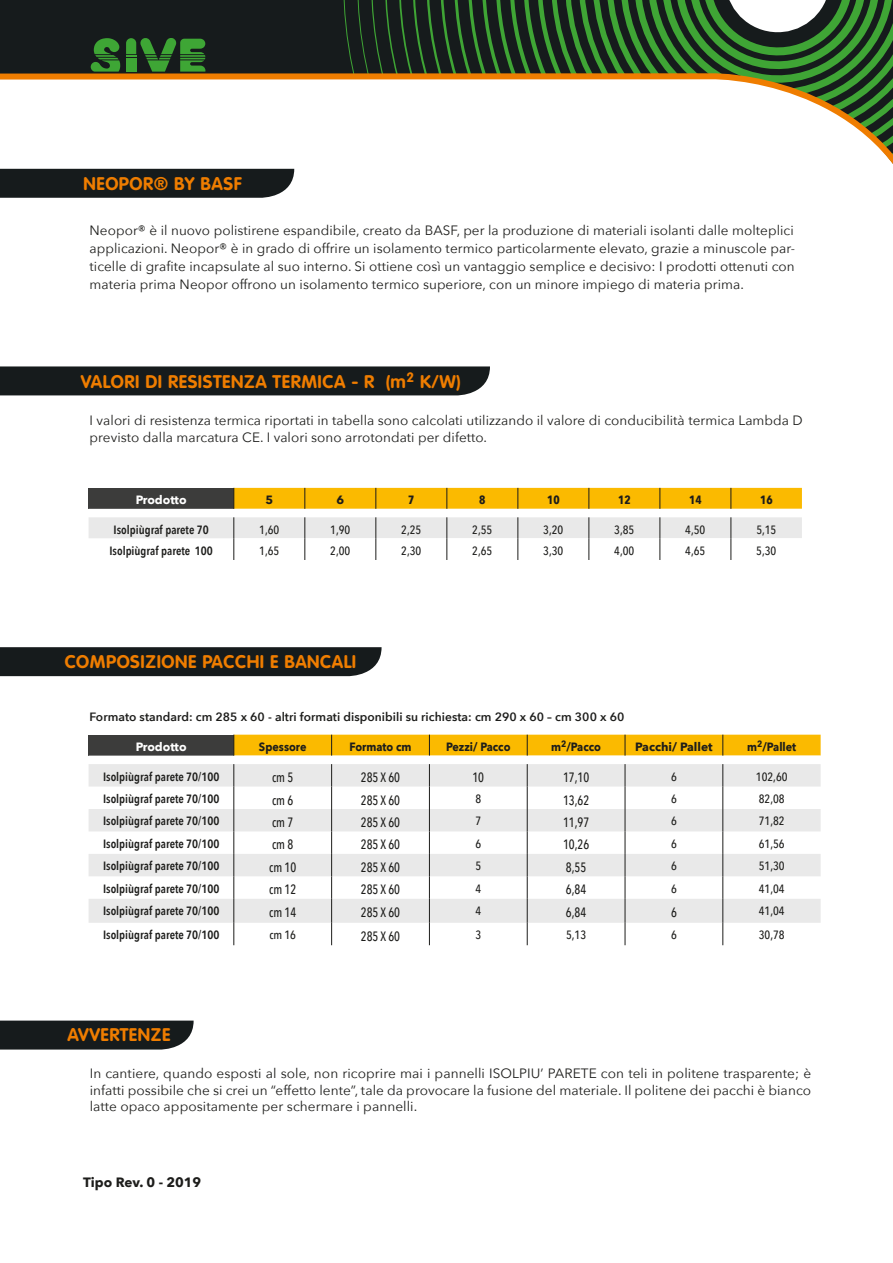
<style>
.page{position:relative;width:893px;height:1263px;background:#fff}
.page>*{position:absolute;margin:0;border:0;box-sizing:border-box;transform-origin:0 0}
.t1{font:700 18px "VAG Rounded LT";letter-spacing:.03em;color:#ef7d00}
.t2{font:13.5px/18px "Avenir Next";letter-spacing:.005em;color:#1d1d1b;text-align:justify}
.t3{font:500 13.5px "Avenir Next Condensed";color:#1d1d1b;scale:.9 1}
.t4{font:700 13.5px "Avenir Next";color:#1d1d1b}
.t5{font:600 12px "Avenir Next Condensed";color:#1d1d1b}
.t6{font:500 12px "Avenir Next Condensed";color:#1d1d1b}
.t7{font:600 12px "Avenir Next";letter-spacing:.005em;color:#1d1d1b}
.t8{font:700 12px "Avenir Next";color:#1d1d1b;scale:.9 1}
.t9{font:700 12px "Avenir Next";color:#fff}
.t10{font:700 12px "Avenir Next";color:#1d1d1b}
.t11{font:700 12px "Avenir Next Condensed";color:#1d1d1b}
</style>
<div class="page">
<div style="left:0;top:0;width:343px;height:71px;background:#161b1c"></div>
<svg style="left:343px;top:0;width:550px;height:71px;background:#305531"></svg>
<svg style="left:0;top:71px;width:893px;height:102px"></svg>
<svg style="left:126px;top:37px;width:79px;height:35px;background:#2c6829"></svg>
<svg style="left:91px;top:38px;width:29px;height:34px"></svg>
<div style="left:0;top:169px;width:294px;height:29px;background:#161b1c"></div>
<svg style="left:0;top:1020px;width:194px;height:29px;background:#222728"></svg>
<div style="left:0;top:647px;width:382px;height:29px;background:#161b1c"></div>
<div style="left:0;top:366px;width:490px;height:29px;background:#161b1c"></div>
<svg style="left:89px;top:488px;width:713px;height:72px"></svg>
<div style="left:89px;top:735px;width:145px;height:21px;background:#3c3c3b"></div>
<svg style="left:89px;top:764px;width:732px;height:45px"></svg>
<svg style="left:89px;top:809px;width:732px;height:114px;fill:#e9e9e9"></svg>
<div style="left:234px;top:735px;width:587px;height:21px;background:#fbba00"></div>
<svg style="left:234px;top:764px;width:1px;height:181px"></svg>
<svg style="left:331px;top:764px;width:1px;height:181px"></svg>
<svg style="left:429px;top:764px;width:1px;height:181px"></svg>
<svg style="left:527px;top:764px;width:1px;height:181px"></svg>
<svg style="left:625px;top:764px;width:1px;height:181px"></svg>
<svg style="left:723px;top:764px;width:1px;height:181px"></svg>
<h1 class="t1" style="left:84px;top:173px;width:160px">NEOPOR® BY BASF</h1>
<p class="t2" style="left:90px;top:221px;width:707px">Neopor® è il nuovo polistirene espandibile, creato da BASF, per la produzione di materiali isolanti dalle molteplici applicazioni. Neopor® è in grado di offrire un isolamento termico particolarmente elevato, grazie a minuscole par&shy;ticelle di grafite incapsulate al suo interno. Si ottiene così un vantaggio semplice e decisivo: I prodotti ottenuti con materia prima Neopor offrono un isolamento termico superiore, con un minore impiego di materia prima.</p>
<h1 class="t1" style="left:81px;top:371px;width:381px">VALORI DI RESISTENZA TERMICA - R (m<sup>2</sup> K/W)</h1>
<p class="t2" style="left:90px;top:412px;width:715px;line-height:16.5px">I valori di resistenza termica riportati in tabella sono calcolati utilizzando il valore di conducibilità termica Lambda D previsto dalla marcatura CE. I valori sono arrotondati per difetto.</p>
<p class="t9" style="left:136px;top:490px;width:52px">Prodotto</p>
<p class="t10" style="left:265px;top:490px;width:9px">5</p>
<p class="t10" style="left:336px;top:490px;width:9px">6</p>
<p class="t11" style="left:408px;top:493px;width:8px">7</p>
<p class="t11" style="left:479px;top:493px;width:8px">8</p>
<p class="t11" style="left:547px;top:493px;width:14px">10</p>
<p class="t11" style="left:618px;top:493px;width:14px">12</p>
<p class="t11" style="left:689px;top:493px;width:14px">14</p>
<p class="t11" style="left:760px;top:493px;width:14px">16</p>
<p class="t5" style="left:114px;top:519px;width:97px">Isolpiùgraf parete 70</p>
<p class="t6" style="left:259px;top:522px;width:22px">1,60</p>
<p class="t6" style="left:330px;top:522px;width:22px">1,90</p>
<p class="t6" style="left:401px;top:522px;width:22px">2,25</p>
<p class="t6" style="left:472px;top:522px;width:22px">2,55</p>
<p class="t6" style="left:543px;top:522px;width:22px">3,20</p>
<p class="t6" style="left:614px;top:522px;width:22px">3,85</p>
<p class="t6" style="left:685px;top:522px;width:22px">4,50</p>
<p class="t6" style="left:756px;top:522px;width:22px">5,15</p>
<p class="t5" style="left:109px;top:540px;width:105px">Isolpiùgraf parete 100</p>
<p class="t6" style="left:259px;top:543px;width:22px">1,65</p>
<p class="t6" style="left:330px;top:543px;width:22px">2,00</p>
<p class="t6" style="left:401px;top:543px;width:22px">2,30</p>
<p class="t6" style="left:472px;top:543px;width:22px">2,65</p>
<p class="t6" style="left:543px;top:543px;width:22px">3,30</p>
<p class="t6" style="left:614px;top:543px;width:22px">4,00</p>
<p class="t6" style="left:685px;top:543px;width:22px">4,65</p>
<p class="t6" style="left:756px;top:543px;width:22px">5,30</p>
<h1 class="t1" style="left:65px;top:651px;width:293px">COMPOSIZIONE PACCHI E BANCALI</h1>
<p class="t7" style="left:90px;top:707px;width:536px">Formato standard: cm 285 x 60 - altri formati disponibili su richiesta: cm 290 x 60 – cm 300 x 60</p>
<p class="t9" style="left:136px;top:736px;width:52px">Prodotto</p>
<p class="t8" style="left:259px;top:736px;width:54px">Spessore</p>
<p class="t8" style="left:350px;top:736px;width:70px">Formato cm</p>
<p class="t8" style="left:446px;top:736px;width:73px">Pezzi/ Pacco</p>
<p class="t8" style="left:551px;top:736px;width:57px">m<sup>2</sup>/Pacco</p>
<p class="t10" style="left:635px;top:736px;width:79px">Pacchi/ Pallet</p>
<p class="t8" style="left:747px;top:736px;width:56px">m<sup>2</sup>/Pallet</p>
<p class="t5" style="left:103px;top:766px;width:118px">Isolpiùgraf parete 70/100</p>
<p class="t3" style="left:272px;top:769px;width:25px">cm 5</p>
<p class="t3" style="left:361px;top:769px;width:45px">285 X 60</p>
<p class="t3" style="left:472px;top:769px;width:15px">10</p>
<p class="t3" style="left:563px;top:769px;width:31px">17,10</p>
<p class="t6" style="left:671px;top:769px;width:7px">6</p>
<p class="t6" style="left:756px;top:769px;width:33px">102,60</p>
<p class="t5" style="left:103px;top:788px;width:118px">Isolpiùgraf parete 70/100</p>
<p class="t3" style="left:272px;top:792px;width:25px">cm 6</p>
<p class="t3" style="left:361px;top:792px;width:45px">285 X 60</p>
<p class="t6" style="left:475px;top:791px;width:7px">8</p>
<p class="t3" style="left:563px;top:792px;width:31px">13,62</p>
<p class="t6" style="left:671px;top:791px;width:7px">6</p>
<p class="t6" style="left:759px;top:791px;width:27px">82,08</p>
<p class="t5" style="left:103px;top:811px;width:118px">Isolpiùgraf parete 70/100</p>
<p class="t3" style="left:272px;top:814px;width:25px">cm 7</p>
<p class="t3" style="left:361px;top:814px;width:45px">285 X 60</p>
<p class="t6" style="left:475px;top:814px;width:7px">7</p>
<p class="t3" style="left:563px;top:814px;width:31px">11,97</p>
<p class="t6" style="left:671px;top:814px;width:7px">6</p>
<p class="t6" style="left:759px;top:814px;width:27px">71,82</p>
<p class="t5" style="left:103px;top:833px;width:118px">Isolpiùgraf parete 70/100</p>
<p class="t3" style="left:272px;top:836px;width:25px">cm 8</p>
<p class="t3" style="left:361px;top:836px;width:45px">285 X 60</p>
<p class="t6" style="left:475px;top:836px;width:7px">6</p>
<p class="t3" style="left:563px;top:836px;width:31px">10,26</p>
<p class="t6" style="left:671px;top:836px;width:7px">6</p>
<p class="t6" style="left:759px;top:836px;width:27px">61,56</p>
<p class="t5" style="left:103px;top:856px;width:118px">Isolpiùgraf parete 70/100</p>
<p class="t3" style="left:269px;top:859px;width:32px">cm 10</p>
<p class="t3" style="left:361px;top:859px;width:45px">285 X 60</p>
<p class="t6" style="left:475px;top:859px;width:7px">5</p>
<p class="t3" style="left:566px;top:859px;width:24px">8,55</p>
<p class="t6" style="left:671px;top:859px;width:7px">6</p>
<p class="t6" style="left:759px;top:859px;width:27px">51,30</p>
<p class="t5" style="left:103px;top:878px;width:118px">Isolpiùgraf parete 70/100</p>
<p class="t3" style="left:269px;top:881px;width:32px">cm 12</p>
<p class="t3" style="left:361px;top:881px;width:45px">285 X 60</p>
<p class="t6" style="left:475px;top:881px;width:7px">4</p>
<p class="t3" style="left:566px;top:881px;width:24px">6,84</p>
<p class="t6" style="left:671px;top:881px;width:7px">6</p>
<p class="t6" style="left:759px;top:881px;width:27px">41,04</p>
<p class="t5" style="left:103px;top:901px;width:118px">Isolpiùgraf parete 70/100</p>
<p class="t3" style="left:269px;top:904px;width:32px">cm 14</p>
<p class="t3" style="left:361px;top:904px;width:45px">285 X 60</p>
<p class="t6" style="left:475px;top:904px;width:7px">4</p>
<p class="t3" style="left:566px;top:904px;width:24px">6,84</p>
<p class="t3" style="left:671px;top:904px;width:8px">6</p>
<p class="t6" style="left:759px;top:904px;width:27px">41,04</p>
<p class="t5" style="left:103px;top:925px;width:118px">Isolpiùgraf parete 70/100</p>
<p class="t6" style="left:269px;top:928px;width:28px">cm 16</p>
<p class="t3" style="left:361px;top:928px;width:45px">285 X 60</p>
<p class="t6" style="left:475px;top:928px;width:7px">3</p>
<p class="t6" style="left:566px;top:928px;width:22px">5,13</p>
<p class="t6" style="left:671px;top:928px;width:7px">6</p>
<p class="t6" style="left:759px;top:928px;width:27px">30,78</p>
<h1 class="t1" style="left:68px;top:1024px;width:104px">AVVERTENZE</h1>
<p class="t2" style="left:90px;top:1064px;width:723px;line-height:16.5px">In cantiere, quando esposti al sole, non ricoprire mai i pannelli ISOLPIU’ PARETE con teli in politene trasparente; è infatti possibile che si crei un “effetto lente”, tale da provocare la fusione del materiale. Il politene dei pacchi è bianco latte opaco appositamente per schermare i pannelli.</p>
<p class="t4" style="left:83px;top:1171px;width:120px">Tipo Rev. 0 - 2019</p>
</div>
